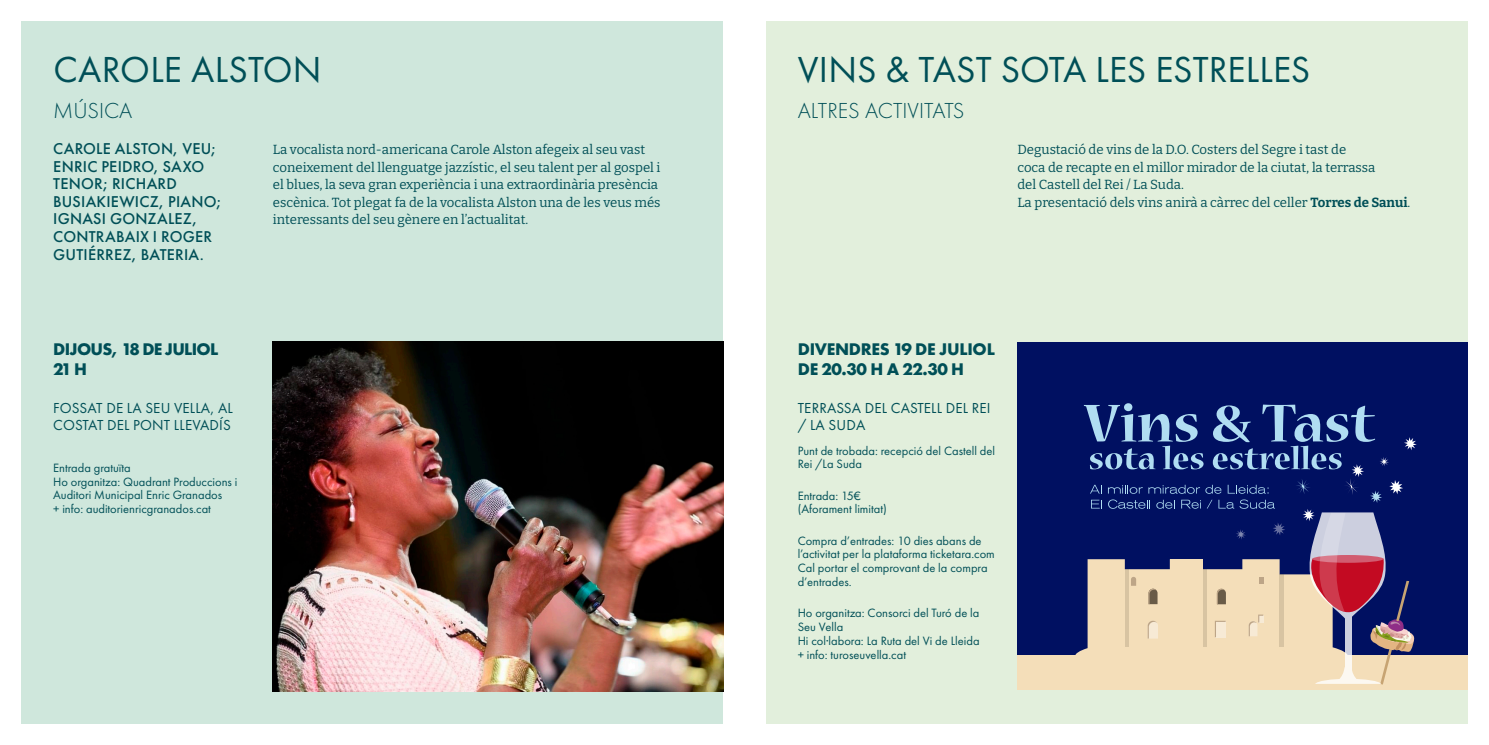
<style>
.page{position:relative;width:1489px;height:745px;background:#fff}
.page>*{position:absolute;margin:0;border:0;box-sizing:border-box;transform-origin:0 0}
.TITOL1{font:37.5px "Futura PT";letter-spacing:.005em;color:#004f57}
.subtitol{font:300 22.5px "Futura PT";color:#004f57}
.DATA_23{font:700 17.5px/20px "Futura PT";letter-spacing:-.025em;color:#004f57}
.Interprets_23{font:500 16.25px/17.5px "Futura PT";letter-spacing:.01em;color:#004f57}
.LLOC_23{font:15px/17.5px "Futura PT";letter-spacing:.01em;color:#004f57}
.TEXT{font:13.25px/17.5px "Bitter";color:#004f57}
.INFO_23{font:12.5px/13.8px "Futura PT";color:#004f57}
.s1{font-weight:700}
</style>
<div class="page">
<div style="left:0;top:0;width:744px;height:744px;background:#cfe7dc"></div>
<div style="left:744px;top:0;width:744px;height:744px;background:#e2efdc"></div>
<div style="left:0;top:723px;width:765px;height:21px;background:#fff"></div>
<div style="left:744px;top:0;width:744px;height:21px;background:#fff"></div>
<div style="left:723px;top:723px;width:765px;height:21px;background:#fff"></div>
<div style="left:0;top:0;width:744px;height:21px;background:#fff"></div>
<div style="left:0;top:0;width:21px;height:744px;background:#fff"></div>
<div style="left:1467px;top:0;width:21px;height:744px;background:#fff"></div>
<div style="left:723px;top:0;width:42px;height:744px;background:#fff"></div>
<img style="left:273px;top:341px;width:450px;height:350px">
<div style="left:1017px;top:341px;width:450px;height:342px;background:#001061"></div>
<div style="left:1017px;top:655px;width:450px;height:34px;background:#f4deb9"></div>
<svg style="left:1075px;top:403px;width:341px;height:281px"></svg>
<p class="TITOL1" style="left:53px;top:47px;width:270px">CAROLE ALSTON</p>
<p class="subtitol" style="left:53px;top:98px;width:80px">MÚSICA</p>
<p class="Interprets_23" style="left:53px;top:140px;width:170px">CAROLE ALSTON, VEU;<br>ENRIC PEIDRO, SAXO<br>TENOR; RICHARD<br>BUSIAKIEWICZ, PIANO;<br>IGNASI GONZALEZ,<br>CONTRABAIX I ROGER<br>GUTIÉRREZ, BATERIA.</p>
<p class="DATA_23" style="left:53px;top:338px;width:167px">DIJOUS, 18 DE JULIOL</p>
<p class="DATA_23" style="left:53px;top:358px;width:35px">21 H</p>
<p class="LLOC_23" style="left:53px;top:398px;width:181px">FOSSAT DE LA SEU VELLA, AL<br>COSTAT DEL PONT LLEVADÍS</p>
<p class="INFO_23" style="left:53px;top:460px;width:79px">Entrada gratuïta</p>
<p class="INFO_23" style="left:53px;top:474px;width:186px">Ho organitza: Quadrant Produccions i<br>Auditori Municipal Enric Granados</p>
<p class="INFO_23" style="left:53px;top:501px;width:159px">+ info: auditorienricgranados.cat</p>
<p class="TEXT" style="left:273px;top:140px;width:389px">La vocalista nord-americana Carole Alston afegeix al seu vast coneixement del llenguatge jazzístic, el seu talent per al gospel i el blues, la seva gran experiència i una extraordinària presència escènica. Tot plegat fa de la vocalista Alston una de les veus més interessants del seu gènere en l’actualitat.</p>
<p class="TITOL1" style="left:797px;top:47px;width:513px">VINS &amp; TAST SOTA LES ESTRELLES</p>
<p class="subtitol" style="left:797px;top:98px;width:168px">ALTRES ACTIVITATS</p>
<p class="TEXT" style="left:1017px;top:140px;width:330px">Degustació de vins de la D.O. Costers del Segre i tast de</p>
<p class="TEXT" style="left:1017px;top:158px;width:359px">coca de recapte en el millor mirador de la ciutat, la terrassa</p>
<p class="TEXT" style="left:1017px;top:175px;width:168px">del Castell del Rei / La Suda.</p>
<p class="TEXT" style="left:1017px;top:193px;width:394px">La presentació dels vins anirà a càrrec del celler <span class="s1">Torres de Sanui</span>.</p>
<p class="DATA_23" style="left:797px;top:338px;width:199px">DIVENDRES 19 DE JULIOL<br>DE 20.30 H A 22.30 H</p>
<p class="LLOC_23" style="left:797px;top:398px;width:194px">TERRASSA DEL CASTELL DEL REI / LA SUDA</p>
<p class="INFO_23" style="left:797px;top:443px;width:199px">Punt de trobada: recepció del Castell del<br>Rei /La Suda</p>
<p class="INFO_23" style="left:797px;top:488px;width:65px">Entrada: 15€</p>
<p class="INFO_23" style="left:797px;top:502px;width:91px">(Aforament limitat)</p>
<p class="INFO_23" style="left:797px;top:533px;width:199px">Compra d’entrades: 10 dies abans de l’activitat per la plataforma ticketara.com</p>
<p class="INFO_23" style="left:797px;top:560px;width:191px">Cal portar el comprovant de la compra d’entrades.</p>
<p class="INFO_23" style="left:797px;top:605px;width:183px">Ho organitza: Consorci del Turó de la<br>Seu Vella</p>
<p class="INFO_23" style="left:797px;top:633px;width:183px">Hi col·labora: La Ruta del Vi de Lleida</p>
<p class="INFO_23" style="left:797px;top:647px;width:110px">+ info: turoseuvella.cat</p>
</div>
